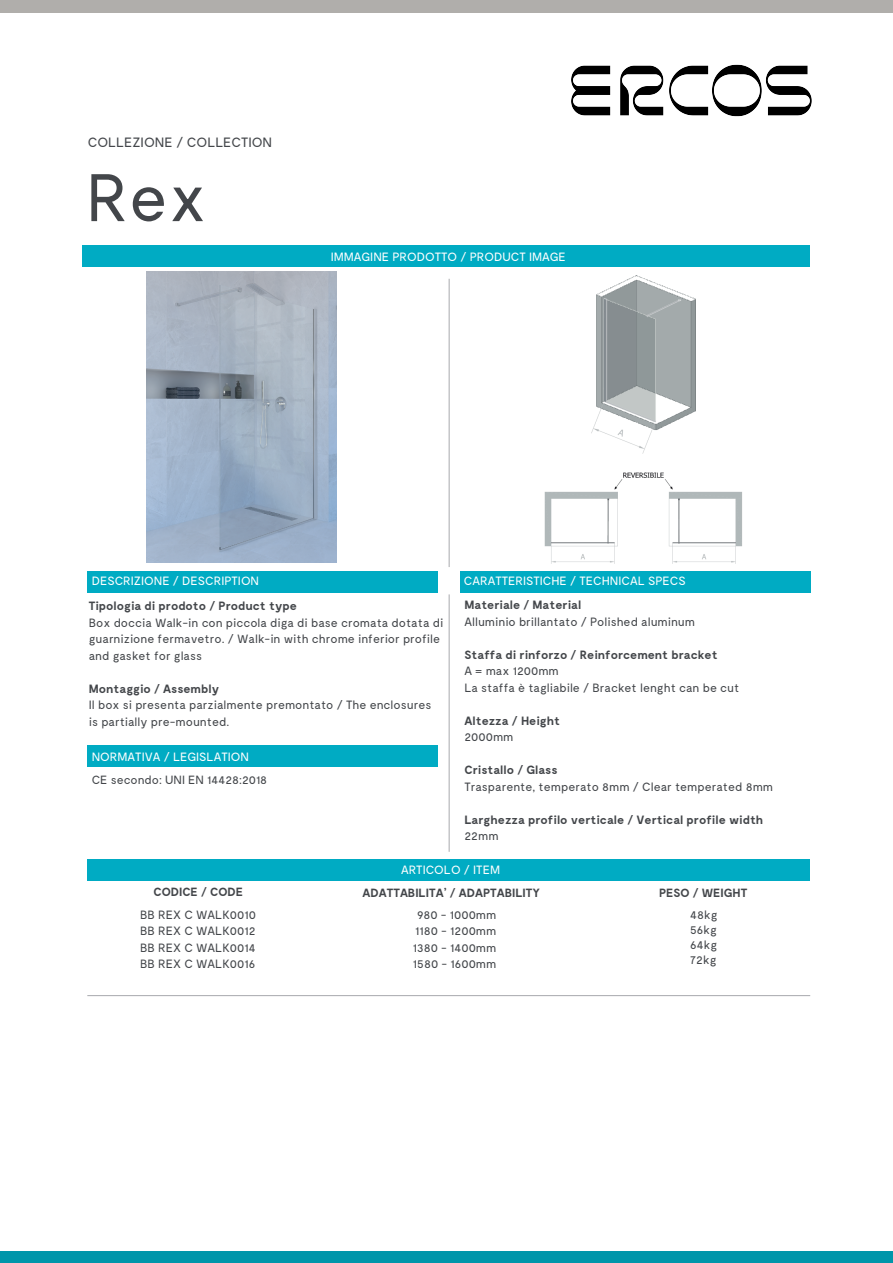
<style>
.page{position:relative;width:893px;height:1263px;background:#fff}
.page>*{position:absolute;margin:0;border:0;box-sizing:border-box;transform-origin:0 0}
.t1{font:67.05px "Moderat";color:#43464a}
.t2{font:13.5px "Moderat";color:#43464a}
.t3{font:12px/16.5px "Moderat";color:#43464a}
.t4{font:700 12px "Moderat";color:#43464a}
.t5{font:12px "Moderat";color:#fff}
.t6{font:700 11.85px "Moderat";color:#43464a}
.t7{font:11.85px "Moderat";color:#43464a}
</style>
<div class="page">
<div style="left:0;top:0;width:893px;height:12px;background:#b0aeab"></div>
<div style="left:0;top:1251px;width:893px;height:12px;background:#0096aa"></div>
<div style="left:88px;top:571px;width:350px;height:21px;background:#00abc3"></div>
<div style="left:460px;top:571px;width:350px;height:21px;background:#00abc3"></div>
<div style="left:83px;top:245px;width:727px;height:21px;background:#00abc3"></div>
<hr style="left:87px;top:995px;width:723px;height:1px;background:#a8a9ad">
<hr style="left:449px;top:594px;width:1px;height:258px;background:#a8a9ad">
<hr style="left:449px;top:279px;width:1px;height:288px;background:#a8a9ad">
<div style="left:87px;top:859px;width:723px;height:21px;background:#00abc3"></div>
<div style="left:87px;top:745px;width:351px;height:22px;background:#00abc3"></div>
<img style="left:544px;top:275px;width:198px;height:289px">
<img style="left:147px;top:271px;width:189px;height:292px">
<img style="left:571px;top:64px;width:241px;height:53px">
<p class="t2" style="left:88px;top:135px;width:186px">COLLEZIONE / COLLECTION</p>
<h1 class="t1" style="left:86px;top:160px;width:123px">Rex</h1>
<p class="t5" style="left:331px;top:250px;width:237px">IMMAGINE PRODOTTO / PRODUCT IMAGE</p>
<p class="t5" style="left:92px;top:574px;width:169px">DESCRIZIONE / DESCRIPTION</p>
<p class="t5" style="left:464px;top:574px;width:223px">CARATTERISTICHE / TECHNICAL SPECS</p>
<p class="t4" style="left:89px;top:599px;width:210px">Tipologia di prodoto / Product type</p>
<p class="t3" style="left:89px;top:615px;width:356px">Box doccia Walk-in con piccola diga di base cromata dotata di guarnizione fermavetro. / Walk-in with chrome inferior profile and gasket for glass</p>
<p class="t4" style="left:89px;top:681px;width:132px">Montaggio / Assembly</p>
<p class="t3" style="left:89px;top:697px;width:344px">Il box si presenta parzialmente premontato / The enclosures is partially pre-mounted.</p>
<p class="t5" style="left:92px;top:749px;width:159px">NORMATIVA / LEGISLATION</p>
<p class="t7" style="left:92px;top:773px;width:177px">CE secondo: UNI EN 14428:2018</p>
<p class="t4" style="left:464px;top:598px;width:118px">Materiale / Material</p>
<p class="t3" style="left:464px;top:614px;width:232px">Alluminio brillantato / Polished aluminum</p>
<p class="t4" style="left:464px;top:648px;width:255px">Staffa di rinforzo / Reinforcement bracket</p>
<p class="t3" style="left:464px;top:663px;width:276px">A = max 1200mm<br>La staffa è tagliabile / Bracket lenght can be cut</p>
<p class="t4" style="left:464px;top:714px;width:97px">Altezza / Height</p>
<p class="t3" style="left:464px;top:729px;width:51px">2000mm</p>
<p class="t4" style="left:464px;top:763px;width:95px">Cristallo / Glass</p>
<p class="t3" style="left:464px;top:779px;width:310px">Trasparente, temperato 8mm / Clear temperated 8mm</p>
<p class="t4" style="left:464px;top:813px;width:300px">Larghezza profilo verticale / Vertical profile width</p>
<p class="t3" style="left:464px;top:828px;width:36px">22mm</p>
<p class="t5" style="left:401px;top:863px;width:101px">ARTICOLO / ITEM</p>
<p class="t6" style="left:153px;top:885px;width:91px">CODICE / CODE</p>
<p class="t6" style="left:363px;top:886px;width:179px">ADATTABILITA’ / ADAPTABILITY</p>
<p class="t3" style="left:140px;top:907px;width:117px;text-align:justify">BB REX C WALK0010<br>BB REX C WALK0012<br>BB REX C WALK0014<br>BB REX C WALK0016</p>
<p class="t3" style="left:413px;top:907px;width:85px;text-align:center">980 - 1000mm<br>1180 - 1200mm<br>1380 - 1400mm<br>1580 - 1600mm</p>
<p class="t6" style="left:659px;top:886px;width:90px">PESO / WEIGHT</p>
<p class="t3" style="left:690px;top:907px;width:29px;line-height:15px;text-align:justify">48kg 56kg 64kg 72kg</p>
</div>
